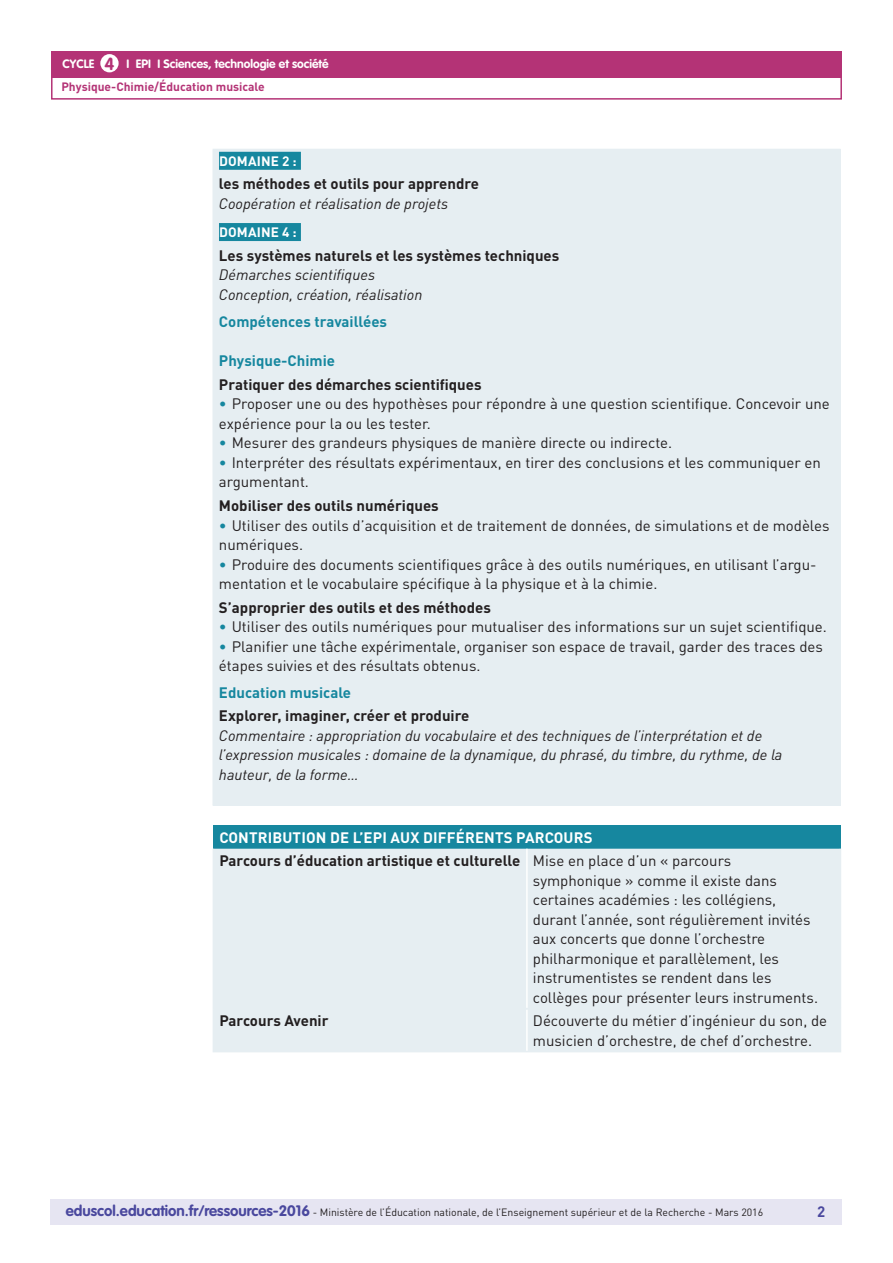
<style>
.page{position:relative;width:893px;height:1263px;background:#fff}
.page>*{position:absolute;margin:0;border:0;box-sizing:border-box;transform-origin:0 0}
.t1{font:700 17.25px "VAG Rounded Std";color:#b43376}
._08_Liste_à_puces_ni{font:15px/19.5px "DIN Pro";color:#231f20}
._07_Texte_courant{font:15px/19.5px "DIN Pro";color:#231f20}
._08_Titre_gras_noir{font:700 15px "DIN Pro";color:#231f20}
._07_Texte_courant-2{font:italic 15px/19.5px "DIN Pro";color:#231f20}
._06_Titre_Bleu_encad{font:700 15px "DIN Pro";color:#16879f}
._03_Titre_encadré_ca{font:700 15px "DIN Pro";letter-spacing:.01em;color:#fff}
.t2{font:700 15px "DIN Pro";color:#4a489e}
._09_Titre_cartouche{font:700 13.5px "DIN Pro";letter-spacing:.01em;color:#fff}
.t3{font:700 12px "VAG Rounded Std";color:#fff}
.t4{font:700 12px "DIN Pro";color:#b43376}
.t5{font:10.5px "DIN Pro";color:#231f20}
.s1{color:#16879f}
.s2{font-family:"VAG Rounded Std";font-weight:700;font-size:15px;color:#4a489e}
</style>
<div class="page">
<div style="left:50px;top:1199px;width:791px;height:26px;background:#e6e5f2"></div>
<div style="left:51px;top:51px;width:791px;height:27px;background:#b43376"></div>
<div style="left:100px;top:54px;width:19px;height:18px;background:#fff;border-radius:50%"></div>
<div style="left:51px;top:75px;width:791px;height:25px;border:2px solid #b43376"></div>
<div style="left:213px;top:149px;width:627px;height:656px;background:#e6eef2"></div>
<hr style="left:840px;top:150px;width:1px;height:655px;background:#e6eef2">
<hr style="left:213px;top:805px;width:627px;height:1px;background:#e6eef2">
<div style="left:219px;top:152px;width:82px;height:18px;background:#16879f"></div>
<div style="left:219px;top:223px;width:82px;height:18px;background:#16879f"></div>
<div style="left:213px;top:825px;width:627px;height:24px;background:#16879f"></div>
<div style="left:214px;top:849px;width:626px;height:202px;background:#e6eef2"></div>
<hr style="left:213px;top:849px;width:1px;height:159px;background:#e6eef2">
<hr style="left:840px;top:849px;width:1px;height:159px;background:#e6eef2">
<hr style="left:213px;top:1009px;width:1px;height:42px;background:#e6eef2">
<hr style="left:840px;top:1009px;width:1px;height:42px;background:#e6eef2">
<hr style="left:526px;top:849px;width:2px;height:159px;background:#fff">
<hr style="left:526px;top:1009px;width:2px;height:42px;background:#fff">
<hr style="left:213px;top:1008px;width:314px;height:1px;background:#e6eef2">
<hr style="left:213px;top:1051px;width:314px;height:1px;background:#e6eef2">
<hr style="left:527px;top:1008px;width:314px;height:1px;background:#e6eef2">
<hr style="left:527px;top:1051px;width:314px;height:1px;background:#e6eef2">
<p class="t1" style="left:105px;top:53px;width:11px">4</p>
<p class="t4" style="left:61px;top:79px;width:205px">Physique-Chimie/Éducation musicale</p>
<p class="t3" style="left:63px;top:57px;width:33px">CYCLE</p>
<p class="t3" style="left:127px;top:57px;width:204px">I EPI I Sciences, technologie et société</p>
<p class="_09_Titre_cartouche" style="left:219px;top:152px;width:79px">DOMAINE 2 :</p>
<p class="_08_Titre_gras_noir" style="left:219px;top:174px;width:262px">les méthodes et outils pour apprendre</p>
<p class="_07_Texte_courant-2" style="left:219px;top:193px;width:231px">Coopération et réalisation de projets</p>
<p class="_09_Titre_cartouche" style="left:219px;top:223px;width:79px">DOMAINE 4 :</p>
<p class="_08_Titre_gras_noir" style="left:219px;top:245px;width:342px">Les systèmes naturels et les systèmes techniques</p>
<p class="_07_Texte_courant-2" style="left:219px;top:265px;width:158px">Démarches scientifiques</p>
<p class="_07_Texte_courant-2" style="left:219px;top:284px;width:205px">Conception, création, réalisation</p>
<p class="_06_Titre_Bleu_encad" style="left:219px;top:312px;width:170px">Compétences travaillées</p>
<p class="_06_Titre_Bleu_encad" style="left:219px;top:351px;width:118px">Physique-Chimie</p>
<p class="_08_Titre_gras_noir" style="left:219px;top:374px;width:264px">Pratiquer des démarches scientifiques</p>
<p class="_08_Liste_à_puces_ni" style="left:219px;top:394px;width:612px"><span class="s1">•</span> Proposer une ou des hypothèses pour répondre à une question scientifique. Concevoir une expérience pour la ou les tester.</p>
<p class="_08_Liste_à_puces_ni" style="left:219px;top:433px;width:455px"><span class="s1">•</span> Mesurer des grandeurs physiques de manière directe ou indirecte.</p>
<p class="_08_Liste_à_puces_ni" style="left:219px;top:452px;width:603px"><span class="s1">•</span> Interpréter des résultats expérimentaux, en tirer des conclusions et les communiquer en argumentant.</p>
<p class="_08_Titre_gras_noir" style="left:219px;top:496px;width:221px">Mobiliser des outils numériques</p>
<p class="_08_Liste_à_puces_ni" style="left:219px;top:515px;width:612px"><span class="s1">•</span> Utiliser des outils d’acquisition et de traitement de données, de simulations et de modèles numériques.</p>
<p class="_08_Liste_à_puces_ni" style="left:219px;top:554px;width:599px"><span class="s1">•</span> Produire des documents scientifiques grâce à des outils numériques, en utilisant l’argu&shy;mentation et le vocabulaire spécifique à la physique et à la chimie.</p>
<p class="_08_Titre_gras_noir" style="left:219px;top:597px;width:273px">S’approprier des outils et des méthodes</p>
<p class="_08_Liste_à_puces_ni" style="left:219px;top:617px;width:609px"><span class="s1">•</span> Utiliser des outils numériques pour mutualiser des informations sur un sujet scientifique.</p>
<p class="_08_Liste_à_puces_ni" style="left:219px;top:636px;width:605px"><span class="s1">•</span> Planifier une tâche expérimentale, organiser son espace de travail, garder des traces des étapes suivies et des résultats obtenus.</p>
<p class="_06_Titre_Bleu_encad" style="left:219px;top:682px;width:134px">Education musicale</p>
<p class="_08_Titre_gras_noir" style="left:219px;top:706px;width:252px">Explorer, imaginer, créer et produire</p>
<p class="_07_Texte_courant-2" style="left:219px;top:725px;width:565px">Commentaire : appropriation du vocabulaire et des techniques de l’interprétation et de l’expression musicales : domaine de la dynamique, du phrasé, du timbre, du rythme, de la hauteur, de la forme…</p>
<p class="_03_Titre_encadré_ca" style="left:219px;top:827px;width:375px">CONTRIBUTION DE L’EPI AUX DIFFÉRENTS PARCOURS</p>
<p class="_08_Titre_gras_noir" style="left:219px;top:851px;width:302px">Parcours d’éducation artistique et culturelle</p>
<p class="_07_Texte_courant" style="left:533px;top:851px;width:287px">Mise en place d’un « parcours symphonique » comme il existe dans certaines académies : les collégiens, durant l’année, sont régulièrement invités aux concerts que donne l’orchestre philharmonique et parallèlement, les instrumentistes se rendent dans les collèges pour présenter leurs instruments.</p>
<p class="_08_Titre_gras_noir" style="left:219px;top:1011px;width:111px">Parcours Avenir</p>
<p class="_07_Texte_courant" style="left:533px;top:1011px;width:296px">Découverte du métier d’ingénieur du son, de musicien d’orchestre, de chef d’orchestre.</p>
<p class="t5" style="left:66px;top:1205px;width:699px"><span class="s2">eduscol.education.fr/ressources-2016</span> - Ministère de l’Éducation nationale, de l’Enseignement supérieur et de la Recherche - Mars 2016</p>
<p class="t2" style="left:817px;top:1201px;width:10px">2</p>
</div>
